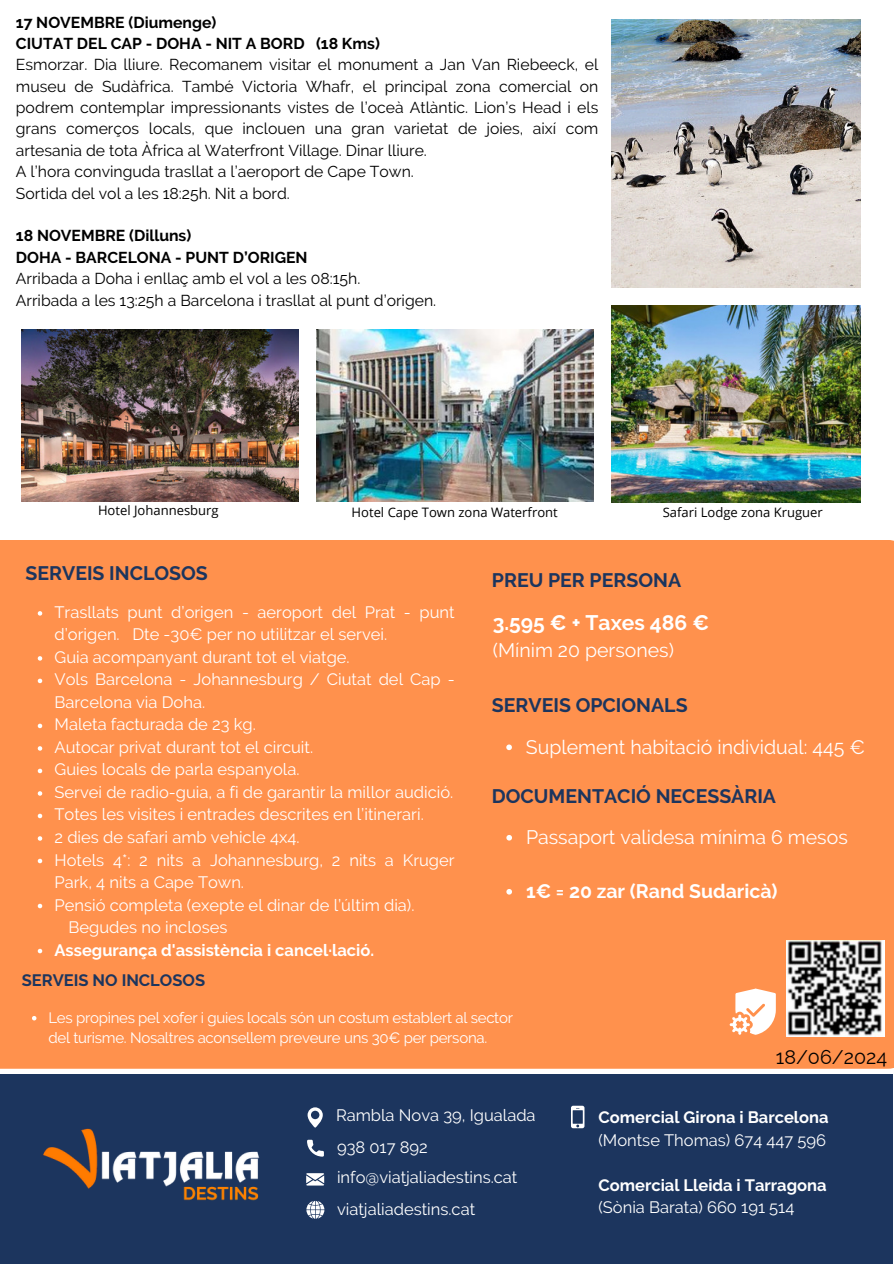
<style>
.page{position:relative;width:894px;height:1264px;background:#fff}
.page>*{position:absolute;margin:0;border:0;box-sizing:border-box;transform-origin:0 0}
.t1{font:700 21px "Raleway";color:#fff}
.t2{font:19.65px "Raleway";color:#000}
.t3{font:19.5px "Raleway";color:#fff}
.t4{font:700 19.5px "Raleway";color:#1c355e}
.t5{font:700 19.5px "Raleway";color:#fff}
.t6{font:16.5px/30.9px "Raleway";color:#fff}
.t7{font:700 16.5px "Raleway";color:#fff}
.t8{font:700 16.5px "Raleway";color:#1c355e}
.t9{font:15.75px/21.5px "Raleway";color:#000}
.t10{font:700 15.75px/21.3px "Raleway";color:#000}
.t11{font:15px/20.2px "Raleway";letter-spacing:-.02em;color:#fff}
.t12{font:13.05px "Open Sans";color:#000}
</style>
<div class="page">
<div style="left:0;top:1073px;width:892px;height:190px;background:#1c355e"></div>
<svg style="left:571px;top:1105px;width:13px;height:23px"></svg>
<svg style="left:307px;top:1139px;width:17px;height:17px"></svg>
<svg style="left:307px;top:1107px;width:16px;height:20px"></svg>
<svg style="left:306px;top:1173px;width:18px;height:12px"></svg>
<svg style="left:306px;top:1201px;width:18px;height:17px"></svg>
<div style="left:0;top:540px;width:893px;height:528px;background:#ff914d"></div>
<svg style="left:729px;top:988px;width:46px;height:46px"></svg>
<img style="left:786px;top:940px;width:98px;height:96px">
<img style="left:43px;top:1128px;width:217px;height:73px">
<img style="left:611px;top:20px;width:249px;height:267px">
<img style="left:316px;top:330px;width:277px;height:172px">
<svg style="left:38px;top:611px;width:4px;height:4px"></svg>
<svg style="left:38px;top:656px;width:4px;height:4px"></svg>
<svg style="left:38px;top:678px;width:4px;height:5px"></svg>
<svg style="left:38px;top:723px;width:4px;height:5px"></svg>
<svg style="left:38px;top:746px;width:4px;height:4px"></svg>
<svg style="left:38px;top:768px;width:4px;height:5px"></svg>
<svg style="left:38px;top:791px;width:4px;height:4px"></svg>
<svg style="left:38px;top:813px;width:4px;height:5px"></svg>
<svg style="left:38px;top:836px;width:4px;height:4px"></svg>
<svg style="left:38px;top:858px;width:4px;height:5px"></svg>
<svg style="left:38px;top:903px;width:4px;height:5px"></svg>
<svg style="left:38px;top:948px;width:4px;height:5px"></svg>
<svg style="left:506px;top:744px;width:6px;height:6px"></svg>
<svg style="left:506px;top:835px;width:6px;height:5px"></svg>
<svg style="left:506px;top:889px;width:6px;height:5px"></svg>
<svg style="left:32px;top:1015px;width:4px;height:5px"></svg>
<img style="left:611px;top:305px;width:249px;height:197px">
<img style="left:22px;top:330px;width:277px;height:172px">
<p class="t10" style="left:16px;top:11px;width:365px">17 NOVEMBRE (Diumenge)<br>CIUTAT DEL CAP - DOHA - NIT A BORD (18 Kms)</p>
<p class="t9" style="left:16px;top:54px;width:584px">Esmorzar. Dia lliure. Recomanem visitar el monument a Jan Van Riebeeck, el museu de Sudàfrica. També Victoria Whafr, el principal zona comercial on podrem contemplar impressionants vistes de l’oceà Atlàntic. Lion’s Head i els grans comerços locals, que inclouen una gran varietat de joies, així com artesania de tota Àfrica al Waterfront Village. Dinar lliure.<br>A l’hora convinguda trasllat a l’aeroport de Cape Town.<br>Sortida del vol a les 18:25h. Nit a bord.</p>
<p class="t10" style="left:16px;top:225px;width:293px">18 NOVEMBRE (Dilluns)<br>DOHA - BARCELONA - PUNT D’ORIGEN</p>
<p class="t9" style="left:16px;top:268px;width:421px">Arribada a Doha i enllaç amb el vol a les 08:15h.<br>Arribada a les 13:25h a Barcelona i trasllat al punt d’origen.</p>
<p class="t12" style="left:98px;top:501px;width:122px">Hotel Johannesburg</p>
<p class="t12" style="left:351px;top:503px;width:208px">Hotel Cape Town zona Waterfront</p>
<p class="t12" style="left:662px;top:503px;width:162px">Safari Lodge zona Kruguer</p>
<p class="t4" style="left:25px;top:561px;width:184px">SERVEIS INCLOSOS</p>
<p class="t6" style="left:55px;top:596px;width:401px">Trasllats punt d’origen - aeroport del Prat - punt</p>
<p class="t6" style="left:55px;top:619px;width:334px">d’origen. Dte -30€ per no utilitzar el servei.</p>
<p class="t6" style="left:55px;top:641px;width:296px">Guia acompanyant durant tot el viatge.</p>
<p class="t6" style="left:55px;top:664px;width:401px">Vols Barcelona - Johannesburg / Ciutat del Cap -</p>
<p class="t6" style="left:55px;top:686px;width:152px">Barcelona via Doha.</p>
<p class="t6" style="left:55px;top:709px;width:203px">Maleta facturada de 23 kg.</p>
<p class="t6" style="left:55px;top:731px;width:260px">Autocar privat durant tot el circuit.</p>
<p class="t6" style="left:55px;top:754px;width:246px">Guies locals de parla espanyola.</p>
<p class="t6" style="left:55px;top:776px;width:400px">Servei de radio-guia, a fi de garantir la millor audició.</p>
<p class="t6" style="left:55px;top:799px;width:370px">Totes les visites i entrades descrites en l’itinerari.</p>
<p class="t6" style="left:55px;top:821px;width:246px">2 dies de safari amb vehicle 4x4.</p>
<p class="t6" style="left:55px;top:844px;width:401px">Hotels 4*: 2 nits a Johannesburg, 2 nits a Kruger</p>
<p class="t6" style="left:55px;top:866px;width:191px">Park, 4 nits a Cape Town.</p>
<p class="t6" style="left:55px;top:889px;width:361px">Pensió completa (exepte el dinar de l’últim dia).</p>
<p class="t6" style="left:69px;top:911px;width:160px">Begudes no incloses</p>
<p class="t7" style="left:55px;top:940px;width:321px">Assegurança d'assistència i cancel·lació.</p>
<p class="t8" style="left:22px;top:970px;width:185px">SERVEIS NO INCLOSOS</p>
<p class="t4" style="left:491px;top:568px;width:191px">PREU PER PERSONA</p>
<p class="t1" style="left:492px;top:610px;width:218px">3.595 € + Taxes 486 €</p>
<p class="t3" style="left:492px;top:639px;width:183px">(Mínim 20 persones)</p>
<p class="t4" style="left:491px;top:694px;width:197px">SERVEIS OPCIONALS</p>
<p class="t3" style="left:526px;top:735px;width:340px">Suplement habitació individual: 445 €</p>
<p class="t4" style="left:491px;top:784px;width:285px">DOCUMENTACIÓ NECESSÀRIA</p>
<p class="t3" style="left:526px;top:825px;width:323px">Passaport validesa mínima 6 mesos</p>
<p class="t5" style="left:526px;top:880px;width:253px">1€ = 20 zar (Rand Sudaricà)</p>
<p class="t11" style="left:48px;top:1007px;width:466px">Les propines pel xofer i guies locals són un costum establert al sector del turisme. Nosaltres aconsellem preveure uns 30€ per persona.</p>
<p class="t6" style="left:336px;top:1100px;width:201px">Rambla Nova 39, Igualada</p>
<p class="t6" style="left:337px;top:1131px;width:182px">938 017 892 info@viatjaliadestins.cat</p>
<p class="t6" style="left:337px;top:1193px;width:140px">viatjaliadestins.cat</p>
<p class="t2" style="left:775px;top:1041px;width:113px">18/06/2024</p>
<p class="t7" style="left:598px;top:1107px;width:232px">Comercial Girona i Barcelona</p>
<p class="t6" style="left:598px;top:1124px;width:229px">(Montse Thomas) 674 447 596</p>
<p class="t7" style="left:598px;top:1175px;width:229px">Comercial Lleida i Tarragona</p>
<p class="t6" style="left:598px;top:1191px;width:197px">(Sònia Barata) 660 191 514</p>
</div>
